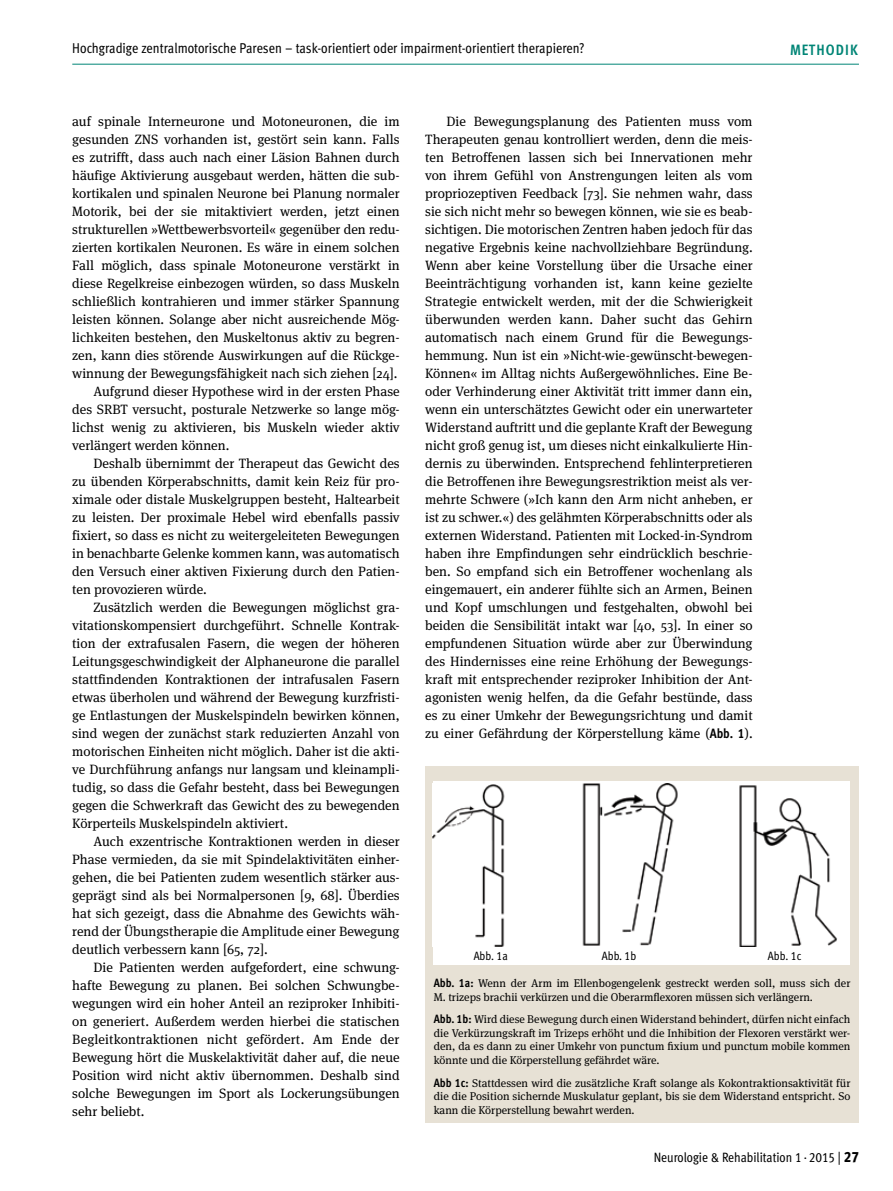
<style>
.page{position:relative;width:893px;height:1191px;background:#fff}
.page>*{position:absolute;margin:0;border:0;box-sizing:border-box;transform-origin:0 0}
.t1{font:700 15px "Meta Cond";letter-spacing:.075em;color:#008576}
.t2{font:14.25px "Meta Cond";color:#000}
.t3{font:13.5px/18px "Meta Serif Pro";color:#000;text-align:justify}
.t4{font:13.5px "Meta Cond Book LF";color:#000}
.t5{font:12px "Meta Cond Book LF";color:#000}
.t6{font:11.25px/13.5px "Meta Serif Pro";color:#000;text-align:justify}
.s1{font-family:"Meta Cond Bold LF"}
.s2{font-family:"Meta Cond Bold LF";font-size:12px}
.s3{font-family:"Meta Cond Extra Bold LF";font-size:15px}
</style>
<div class="page">
<div style="left:425px;top:766px;width:434px;height:357px;background:#e7e1d5"></div>
<div style="left:433px;top:781px;width:417px;height:183px;background:#fff"></div>
<img style="left:433px;top:784px;width:404px;height:163px">
<hr style="left:72px;top:64px;width:787px;height:1px;background:#008576">
<p class="t2" style="left:72px;top:40px;width:514px">Hochgradige zentralmotorische Paresen – task-orientiert oder impairment-orientiert therapieren?</p>
<p class="t1" style="left:790px;top:41px;width:69px">METHODIK</p>
<p class="t3" style="left:72px;top:112px;width:329px">auf spinale Interneurone und Motoneuronen, die im</p>
<p class="t3" style="left:72px;top:130px;width:329px">gesunden ZNS vorhanden ist, gestört sein kann. Falls</p>
<p class="t3" style="left:72px;top:148px;width:329px">es zutrifft, dass auch nach einer Läsion Bahnen durch</p>
<p class="t3" style="left:72px;top:166px;width:329px">häufige Aktivierung ausgebaut werden, hätten die sub-</p>
<p class="t3" style="left:72px;top:184px;width:329px">kortikalen und spinalen Neurone bei Planung normaler</p>
<p class="t3" style="left:72px;top:202px;width:329px">Motorik, bei der sie mitaktiviert werden, jetzt einen</p>
<p class="t3" style="left:72px;top:220px;width:329px">strukturellen »Wettbewerbsvorteil« gegenüber den redu-</p>
<p class="t3" style="left:72px;top:238px;width:329px">zierten kortikalen Neuronen. Es wäre in einem solchen</p>
<p class="t3" style="left:72px;top:256px;width:329px">Fall möglich, dass spinale Motoneurone verstärkt in</p>
<p class="t3" style="left:72px;top:274px;width:329px">diese Regelkreise einbezogen würden, so dass Muskeln</p>
<p class="t3" style="left:72px;top:292px;width:329px">schließlich kontrahieren und immer stärker Spannung</p>
<p class="t3" style="left:72px;top:310px;width:329px">leisten können. Solange aber nicht ausreichende Mög-</p>
<p class="t3" style="left:72px;top:328px;width:329px">lichkeiten bestehen, den Muskeltonus aktiv zu begren-</p>
<p class="t3" style="left:72px;top:346px;width:329px">zen, kann dies störende Auswirkungen auf die Rückge-</p>
<p class="t3" style="left:72px;top:364px;width:327px">winnung der Bewegungsfähigkeit nach sich ziehen [24].</p>
<p class="t3" style="left:94px;top:382px;width:308px">Aufgrund dieser Hypothese wird in der ersten Phase</p>
<p class="t3" style="left:72px;top:400px;width:329px">des SRBT versucht, posturale Netzwerke so lange mög-</p>
<p class="t3" style="left:72px;top:418px;width:329px">lichst wenig zu aktivieren, bis Muskeln wieder aktiv</p>
<p class="t3" style="left:72px;top:436px;width:159px">verlängert werden können.</p>
<p class="t3" style="left:94px;top:454px;width:308px">Deshalb übernimmt der Therapeut das Gewicht des</p>
<p class="t3" style="left:72px;top:472px;width:329px">zu übenden Körperabschnitts, damit kein Reiz für pro-</p>
<p class="t3" style="left:72px;top:490px;width:329px">ximale oder distale Muskelgruppen besteht, Haltearbeit</p>
<p class="t3" style="left:72px;top:508px;width:329px">zu leisten. Der proximale Hebel wird ebenfalls passiv</p>
<p class="t3" style="left:72px;top:526px;width:329px">fixiert, so dass es nicht zu weitergeleiteten Bewegungen</p>
<p class="t3" style="left:72px;top:544px;width:329px">in benachbarte Gelenke kommen kann, was automatisch</p>
<p class="t3" style="left:72px;top:562px;width:329px">den Versuch einer aktiven Fixierung durch den Patien-</p>
<p class="t3" style="left:72px;top:580px;width:136px">ten provozieren würde.</p>
<p class="t3" style="left:94px;top:598px;width:308px">Zusätzlich werden die Bewegungen möglichst gra-</p>
<p class="t3" style="left:72px;top:616px;width:329px">vitationskompensiert durchgeführt. Schnelle Kontrak-</p>
<p class="t3" style="left:72px;top:633px;width:329px">tion der extrafusalen Fasern, die wegen der höheren</p>
<p class="t3" style="left:72px;top:651px;width:329px">Leitungsgeschwindigkeit der Alphaneurone die parallel</p>
<p class="t3" style="left:72px;top:669px;width:329px">stattfindenden Kontraktionen der intrafusalen Fasern</p>
<p class="t3" style="left:72px;top:687px;width:329px">etwas überholen und während der Bewegung kurzfristi-</p>
<p class="t3" style="left:72px;top:705px;width:329px">ge Entlastungen der Muskelspindeln bewirken können,</p>
<p class="t3" style="left:72px;top:723px;width:329px">sind wegen der zunächst stark reduzierten Anzahl von</p>
<p class="t3" style="left:72px;top:741px;width:329px">motorischen Einheiten nicht möglich. Daher ist die akti-</p>
<p class="t3" style="left:72px;top:759px;width:329px">ve Durchführung anfangs nur langsam und kleinampli-</p>
<p class="t3" style="left:72px;top:777px;width:329px">tudig, so dass die Gefahr besteht, dass bei Bewegungen</p>
<p class="t3" style="left:72px;top:795px;width:329px">gegen die Schwerkraft das Gewicht des zu bewegenden</p>
<p class="t3" style="left:72px;top:813px;width:217px">Körperteils Muskelspindeln aktiviert.</p>
<p class="t3" style="left:94px;top:831px;width:308px">Auch exzentrische Kontraktionen werden in dieser</p>
<p class="t3" style="left:72px;top:849px;width:329px">Phase vermieden, da sie mit Spindelaktivitäten einher-</p>
<p class="t3" style="left:72px;top:867px;width:329px">gehen, die bei Patienten zudem wesentlich stärker aus-</p>
<p class="t3" style="left:72px;top:885px;width:329px">geprägt sind als bei Normalpersonen [9, 68]. Überdies</p>
<p class="t3" style="left:72px;top:903px;width:329px">hat sich gezeigt, dass die Abnahme des Gewichts wäh-</p>
<p class="t3" style="left:72px;top:921px;width:329px">rend der Übungstherapie die Amplitude einer Bewegung</p>
<p class="t3" style="left:72px;top:939px;width:197px">deutlich verbessern kann [65, 72].</p>
<p class="t3" style="left:94px;top:957px;width:308px">Die Patienten werden aufgefordert, eine schwung-</p>
<p class="t3" style="left:72px;top:975px;width:329px">hafte Bewegung zu planen. Bei solchen Schwungbe-</p>
<p class="t3" style="left:72px;top:993px;width:329px">wegungen wird ein hoher Anteil an reziproker Inhibiti-</p>
<p class="t3" style="left:72px;top:1011px;width:329px">on generiert. Außerdem werden hierbei die statischen</p>
<p class="t3" style="left:72px;top:1029px;width:329px">Begleitkontraktionen nicht gefördert. Am Ende der</p>
<p class="t3" style="left:72px;top:1047px;width:329px">Bewegung hört die Muskelaktivität daher auf, die neue</p>
<p class="t3" style="left:72px;top:1065px;width:329px">Position wird nicht aktiv übernommen. Deshalb sind</p>
<p class="t3" style="left:72px;top:1083px;width:329px">solche Bewegungen im Sport als Lockerungsübungen</p>
<p class="t3" style="left:72px;top:1101px;width:74px">sehr beliebt.</p>
<p class="t3" style="left:425px;top:111px;width:329px;text-indent:21px">Die Bewegungsplanung des Patienten muss vom Therapeuten genau kontrolliert werden, denn die meis&shy;ten Betroffenen lassen sich bei Innervationen mehr von ihrem Gefühl von Anstrengungen leiten als vom propriozeptiven Feedback [73]. Sie nehmen wahr, dass sie sich nicht mehr so bewegen können, wie sie es beab&shy;sichtigen. Die motorischen Zentren haben jedoch für das negative Ergebnis keine nachvollziehbare Begründung.<br>Wenn aber keine Vorstellung über die Ursache einer Beeinträchtigung vorhanden ist, kann keine gezielte Strategie entwickelt werden, mit der die Schwierigkeit überwunden werden kann. Daher sucht das Gehirn automatisch nach einem Grund für die Bewegungs&shy;hemmung. Nun ist ein »Nicht-wie-gewünscht-bewegen-Können« im Alltag nichts Außergewöhnliches. Eine Be&shy;oder Verhinderung einer Aktivität tritt immer dann ein, wenn ein unterschätztes Gewicht oder ein unerwarteter Widerstand auftritt und die geplante Kraft der Bewegung nicht groß genug ist, um dieses nicht einkalkulierte Hin&shy;dernis zu überwinden. Entsprechend fehlinterpretieren die Betroffenen ihre Bewegungsrestriktion meist als ver&shy;mehrte Schwere (»Ich kann den Arm nicht anheben, er ist zu schwer.«) des gelähmten Körperabschnitts oder als externen Widerstand. Patienten mit Locked-in-Syndrom haben ihre Empfindungen sehr eindrücklich beschrie&shy;ben. So empfand sich ein Betroffener wochenlang als eingemauert, ein anderer fühlte sich an Armen, Beinen und Kopf umschlungen und festgehalten, obwohl bei beiden die Sensibilität intakt war [40, 53]. In einer so empfundenen Situation würde aber zur Überwindung des Hindernisses eine reine Erhöhung der Bewegungs&shy;kraft mit entsprechender reziproker Inhibition der Ant&shy;agonisten wenig helfen, da die Gefahr bestünde, dass es zu einer Umkehr der Bewegungsrichtung und damit zu einer Gefährdung der Körperstellung käme (<span class="s1">Abb. 1</span>).</p>
<p class="t5" style="left:474px;top:948px;width:36px">Abb. 1a</p>
<p class="t5" style="left:602px;top:949px;width:36px">Abb. 1b</p>
<p class="t5" style="left:768px;top:948px;width:35px">Abb. 1c</p>
<p class="t6" style="left:434px;top:975px;width:418px"><span class="s2">Abb. 1a:</span> Wenn der Arm im Ellenbogengelenk gestreckt werden soll, muss sich der<br>M. trizeps brachii verkürzen und die Oberarmflexoren müssen sich verlängern.</p>
<p class="t6" style="left:434px;top:1012px;width:418px"><span class="s2">Abb. 1b:</span> Wird diese Bewegung durch einen Widerstand behindert, dürfen nicht einfach die Verkürzungskraft im Trizeps erhöht und die Inhibition der Flexoren verstärkt wer&shy;den, da es dann zu einer Umkehr von punctum fixium und punctum mobile kommen könnte und die Körperstellung gefährdet wäre.</p>
<p class="t6" style="left:434px;top:1075px;width:418px"><span class="s2">Abb 1c:</span> Stattdessen wird die zusätzliche Kraft solange als Kokontraktionsaktivität für die die Position sichernde Muskulatur geplant, bis sie dem Widerstand entspricht. So kann die Körperstellung bewahrt werden.</p>
<p class="t4" style="left:654px;top:1149px;width:207px">Neurologie &amp; Rehabilitation 1·2015 | <span class="s3">27</span></p>
</div>
